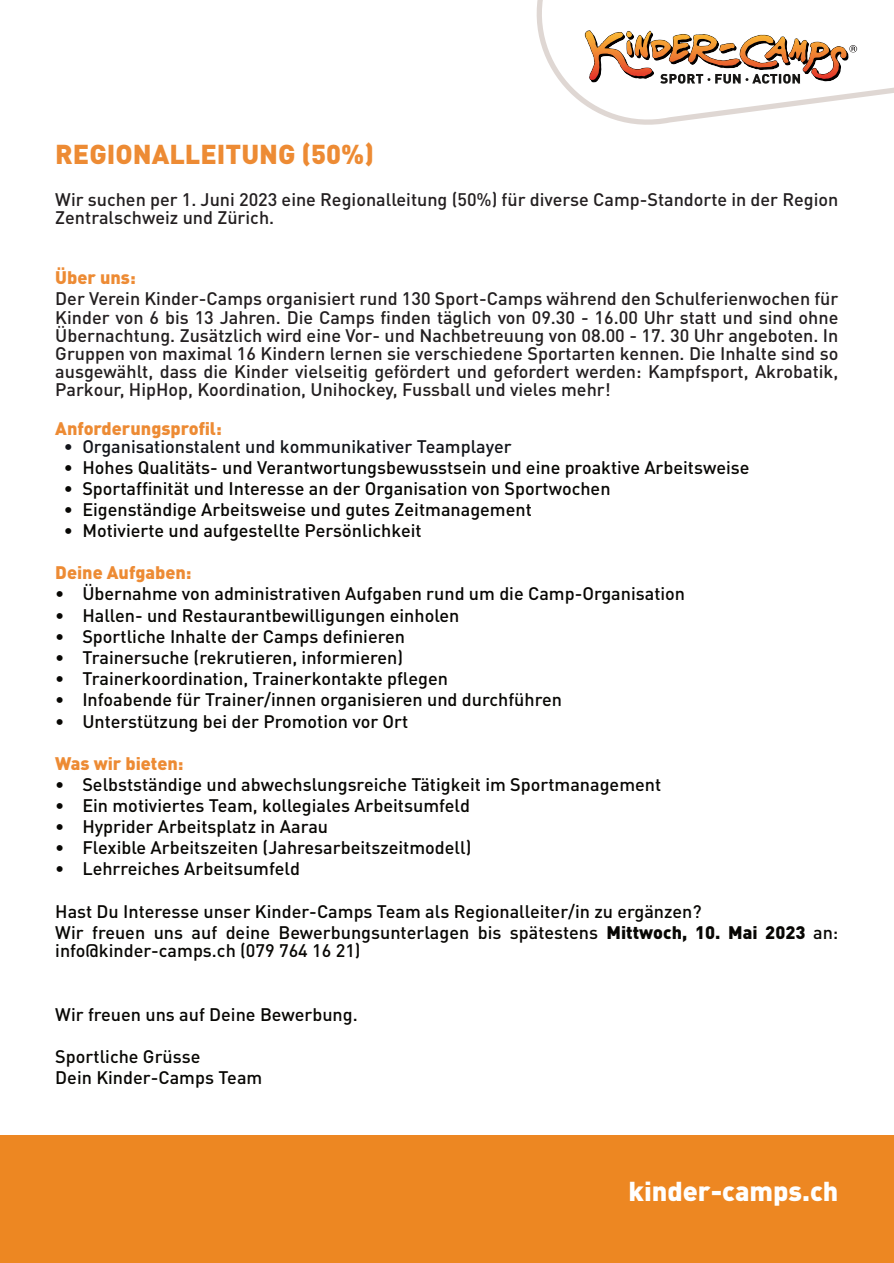
<style>
.page{position:relative;width:894px;height:1263px;background:#fff}
.page>*{position:absolute;margin:0;border:0;box-sizing:border-box;transform-origin:0 0}
.t1{font:900 27px "DIN Pro";color:#ed8b34}
.t2{font:900 27px "DIN Pro";color:#fff}
.t3{font:500 18px/21.1px "DIN Pro";color:#080704}
.t4{font:500 18px/18.1px "DIN Pro";color:#231f20}
.t5{font:900 18px "DIN Pro";color:#ed8b34}
.t6{font:500 18px "DIN Pro";color:#13151b}
.s1{font-weight:900}
</style>
<div class="page">
<div style="left:0;top:1135px;width:893px;height:128px;background:#ed8722"></div>
<svg style="left:536px;top:0;width:357px;height:125px"></svg>
<img style="left:582px;top:27px;width:276px;height:59px">
<h1 class="t1" style="left:55px;top:143px;width:320px">REGIONALLEITUNG (50%)</h1>
<p class="t4" style="left:55px;top:192px;width:784px">Wir suchen per 1. Juni 2023 eine Regionalleitung (50%) für diverse Camp-Standorte in der Region<br>Zentralschweiz und Zürich.</p>
<p class="t5" style="left:55px;top:270px;width:82px">Über uns:</p>
<p class="t4" style="left:55px;top:291px;width:784px;text-align:justify">Der Verein Kinder-Camps organisiert rund 130 Sport-Camps während den Schulferienwochen für Kinder von 6 bis 13 Jahren. Die Camps finden täglich von 09.30 - 16.00 Uhr statt und sind ohne Übernachtung. Zusätzlich wird eine Vor- und Nachbetreuung von 08.00 - 17. 30 Uhr angeboten. In Gruppen von maximal 16 Kindern lernen sie verschiedene Sportarten kennen. Die Inhalte sind so ausgewählt, dass die Kinder vielseitig gefördert und gefordert werden: Kampfsport, Akrobatik, Parkour, HipHop, Koordination, Unihockey, Fussball und vieles mehr!</p>
<p class="t5" style="left:55px;top:421px;width:168px">Anforderungsprofil:</p>
<p class="t6" style="left:64px;top:439px;width:449px">• Organisationstalent und kommunikativer Teamplayer</p>
<p class="t3" style="left:64px;top:459px;width:687px">• Hohes Qualitäts- und Verantwortungsbewusstsein und eine proaktive Arbeitsweise</p>
<p class="t3" style="left:64px;top:480px;width:548px">• Sportaffinität und Interesse an der Organisation von Sportwochen</p>
<p class="t3" style="left:64px;top:501px;width:469px">• Eigenständige Arbeitsweise und gutes Zeitmanagement</p>
<p class="t3" style="left:64px;top:522px;width:359px">• Motivierte und aufgestellte Persönlichkeit</p>
<p class="t5" style="left:55px;top:565px;width:138px">Deine Aufgaben:</p>
<p class="t3" style="left:55px;top:585px;width:631px">• Übernahme von administrativen Aufgaben rund um die Camp-Organisation</p>
<p class="t3" style="left:55px;top:606px;width:405px">• Hallen- und Restaurantbewilligungen einholen</p>
<p class="t3" style="left:55px;top:627px;width:351px">• Sportliche Inhalte der Camps definieren</p>
<p class="t3" style="left:55px;top:649px;width:349px">• Trainersuche (rekrutieren, informieren)</p>
<p class="t3" style="left:55px;top:670px;width:394px">• Trainerkoordination, Trainerkontakte pflegen</p>
<p class="t3" style="left:55px;top:691px;width:508px">• Infoabende für Trainer/innen organisieren und durchführen</p>
<p class="t3" style="left:55px;top:712px;width:354px">• Unterstützung bei der Promotion vor Ort</p>
<p class="t5" style="left:55px;top:756px;width:130px">Was wir bieten:</p>
<p class="t3" style="left:55px;top:775px;width:607px">• Selbstständige und abwechslungsreiche Tätigkeit im Sportmanagement</p>
<p class="t3" style="left:55px;top:797px;width:416px">• Ein motiviertes Team, kollegiales Arbeitsumfeld</p>
<p class="t3" style="left:55px;top:818px;width:274px">• Hyprider Arbeitsplatz in Aarau</p>
<p class="t3" style="left:55px;top:839px;width:417px">• Flexible Arbeitszeiten (Jahresarbeitszeitmodell)</p>
<p class="t3" style="left:55px;top:860px;width:246px">• Lehrreiches Arbeitsumfeld</p>
<p class="t3" style="left:55px;top:902px;width:784px">Hast Du Interesse unser Kinder-Camps Team als Regionalleiter/in zu ergänzen?<br>Wir freuen uns auf deine Bewerbungsunterlagen bis spätestens <span class="s1">Mittwoch, 10. Mai 2023</span> an:</p>
<p class="t3" style="left:55px;top:942px;width:307px">info@kinder-camps.ch (079 764 16 21)</p>
<p class="t3" style="left:55px;top:1005px;width:304px">Wir freuen uns auf Deine Bewerbung.</p>
<p class="t3" style="left:55px;top:1047px;width:208px">Sportliche Grüsse<br>Dein Kinder-Camps Team</p>
<h1 class="t2" style="left:628px;top:1180px;width:211px">kinder-camps.ch</h1>
</div>
